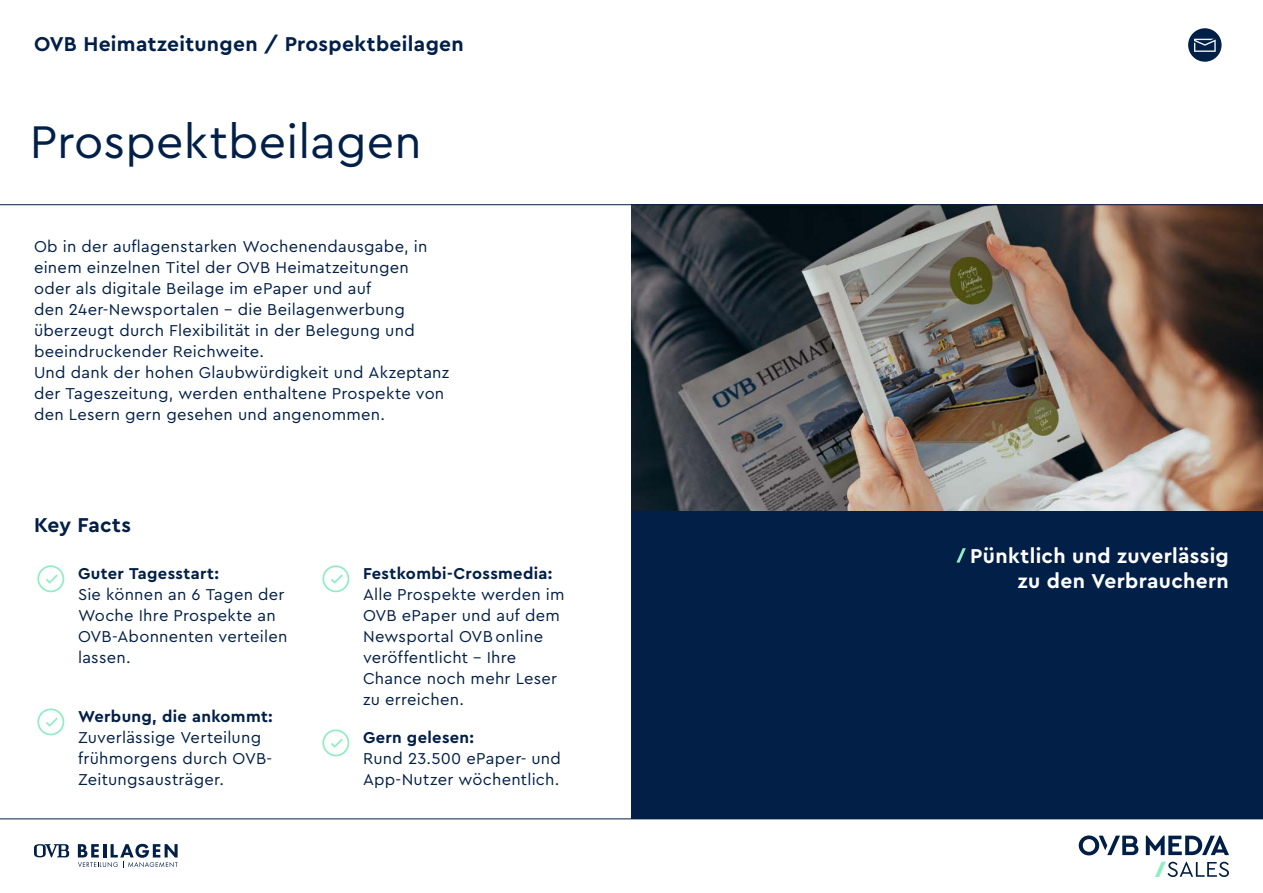
<style>
.page{position:relative;width:1263px;height:893px;background:#fff}
.page>*{position:absolute;margin:0;border:0;box-sizing:border-box;transform-origin:0 0}
.t1{font:48px "Cera Pro";letter-spacing:.005em;color:#021f47}
.t2{font:700 21px "Cera Pro";letter-spacing:.015em;color:#021f47}
.t3{font:700 21px/25.2px "Cera Pro";letter-spacing:.015em;color:#fff;text-align:right}
.t4{font:16.5px/21px "Cera Pro";letter-spacing:.015em;color:#021f47}
.t5{font:700 16.5px "Cera Pro";letter-spacing:.02em;color:#021f47}
</style>
<div class="page">
<div style="left:1188px;top:28px;width:33px;height:34px;background:#021f47;border-radius:50%"></div>
<svg style="left:1194px;top:39px;width:22px;height:13px"></svg>
<img style="left:631px;top:205px;width:632px;height:307px">
<div style="left:631px;top:512px;width:632px;height:307px;background:#021f47"></div>
<svg style="left:956px;top:548px;width:10px;height:15px"></svg>
<svg style="left:322px;top:565px;width:27px;height:27px"></svg>
<svg style="left:322px;top:729px;width:27px;height:27px"></svg>
<svg style="left:37px;top:565px;width:27px;height:27px"></svg>
<svg style="left:37px;top:708px;width:27px;height:27px"></svg>
<svg style="left:78px;top:844px;width:100px;height:24px"></svg>
<svg style="left:34px;top:844px;width:35px;height:13px"></svg>
<hr style="left:0;top:819px;width:1263px;height:1px;background:#021f47">
<svg style="left:1079px;top:835px;width:59px;height:20px"></svg>
<svg style="left:1146px;top:836px;width:83px;height:19px"></svg>
<svg style="left:1155px;top:862px;width:74px;height:15px"></svg>
<hr style="left:0;top:204px;width:1263px;height:1px;background:#021f47">
<p class="t2" style="left:34px;top:30px;width:431px">OVB Heimatzeitungen / Prospektbeilagen</p>
<p class="t2" style="left:34px;top:30px;width:470px">23 OVB Heima zeitu gen / Prospektbeilagen</p>
<h1 class="t1" style="left:30px;top:110px;width:393px">Prospektbeilagen</h1>
<p class="t4" style="left:34px;top:235px;width:417px">Ob in der auflagenstarken Wochenendausgabe, in einem einzelnen Titel der OVB Heimatzeitungen oder als digitale Beilage im ePaper und auf<br>den 24er-Newsportalen – die Beilagenwerbung überzeugt durch Flexibilität in der Belegung und beeindruckender Reichweite.<br>Und dank der hohen Glaubwürdigkeit und Akzeptanz der Tageszeitung, werden enthaltene Prospekte von den Lesern gern gesehen und angenommen.</p>
<p class="t2" style="left:34px;top:511px;width:99px">Key Facts</p>
<p class="t5" style="left:78px;top:562px;width:143px">Guter Tagesstart:</p>
<p class="t4" style="left:78px;top:583px;width:211px">Sie können an 6 Tagen der<br>Woche Ihre Prospekte an<br>OVB-Abonnenten verteilen lassen.</p>
<p class="t5" style="left:363px;top:562px;width:191px">Festkombi-Crossmedia:</p>
<p class="t4" style="left:363px;top:583px;width:203px">Alle Prospekte werden im<br>OVB ePaper und auf dem<br>Newsportal OVB online veröffentlicht – Ihre<br>Chance noch mehr Leser zu erreichen.</p>
<p class="t5" style="left:78px;top:705px;width:196px">Werbung, die ankommt:</p>
<p class="t4" style="left:78px;top:726px;width:196px">Zuverlässige Verteilung frühmorgens durch OVB-<br>Zeitungsausträger.</p>
<p class="t5" style="left:363px;top:726px;width:113px">Gern gelesen:</p>
<p class="t4" style="left:363px;top:747px;width:199px">Rund 23.500 ePaper- und<br>App-Nutzer wöchentlich.</p>
<p class="t3" style="left:970px;top:542px;width:260px">Pünktlich und zuverlässig zu den Verbrauchern</p>
</div>
